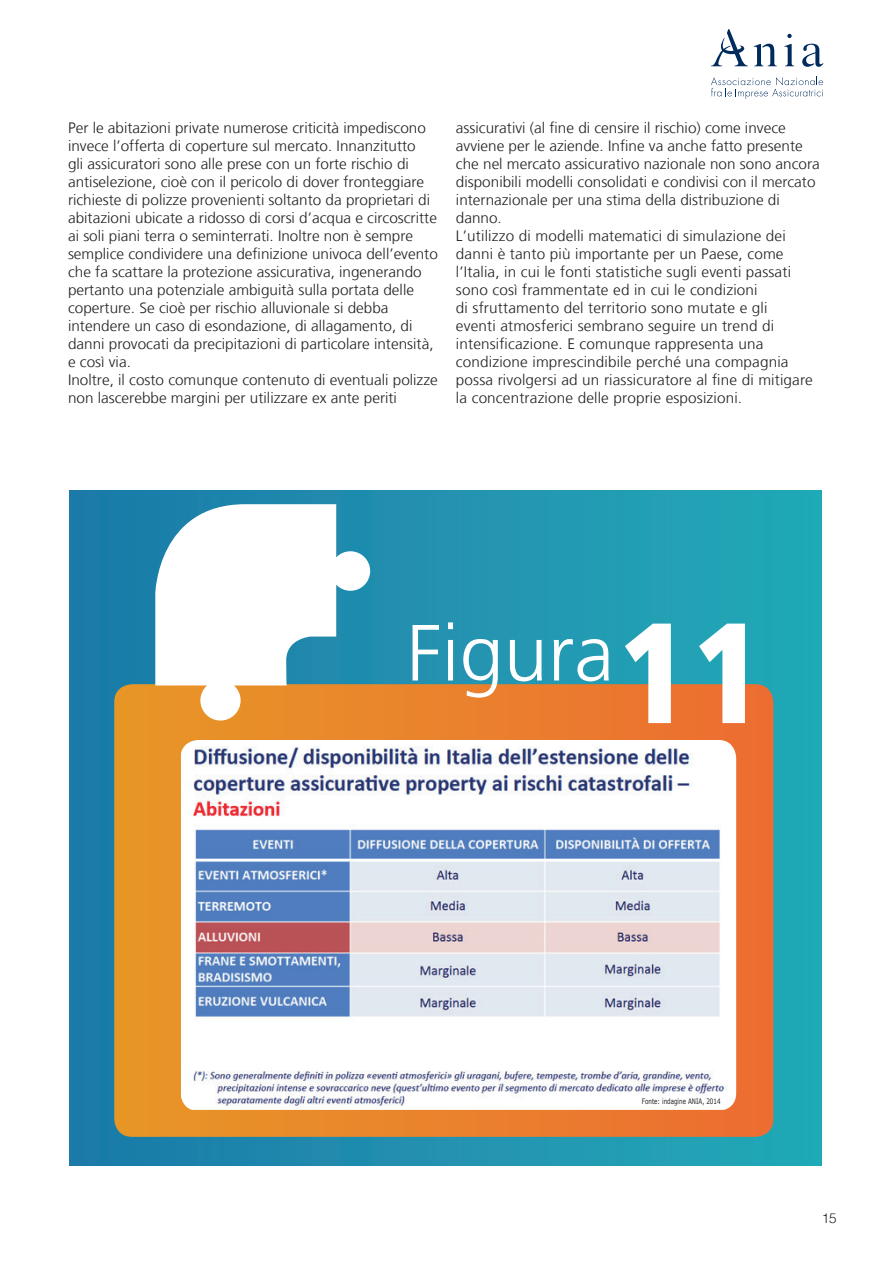
<style>
.page{position:relative;width:893px;height:1263px;background:#fff}
.page>*{position:absolute;margin:0;border:0;box-sizing:border-box;transform-origin:0 0}
.t1{font:300 79.5px "Frutiger LT";color:#fff}
.t2{font:300 15px/18px "Frutiger LT";color:#231f20}
.t3{font:300 13.5px "Helvetica";color:#231f20}
.t4{font:7.5px "MS Reference Sans Serif";color:#231f20;scale:.75 1}
.s1{font-weight:900;font-stretch:condensed;font-size:142.5px}
</style>
<div class="page">
<svg style="left:711px;top:29px;width:37px;height:37px"></svg>
<svg style="left:754px;top:44px;width:23px;height:22px"></svg>
<svg style="left:784px;top:34px;width:10px;height:32px"></svg>
<svg style="left:802px;top:44px;width:21px;height:23px"></svg>
<svg style="left:711px;top:77px;width:112px;height:22px"></svg>
<div style="left:69px;top:490px;width:753px;height:675px;background:linear-gradient(to right,#1c79a8,#24aab7)"></div>
<svg style="left:114px;top:684px;width:659px;height:453px;background:#e8832c"></svg>
<svg style="left:155px;top:504px;width:215px;height:216px"></svg>
<img style="left:181px;top:740px;width:555px;height:370px">
<p class="t2" style="left:68px;top:119px;width:371px">Per le abitazioni private numerose criticità impediscono invece l’offerta di coperture sul mercato. Innanzitutto<br>gli assicuratori sono alle prese con un forte rischio di antiselezione, cioè con il pericolo di dover fronteggiare richieste di polizze provenienti soltanto da proprietari di abitazioni ubicate a ridosso di corsi d’acqua e circoscritte ai soli piani terra o seminterrati. Inoltre non è sempre semplice condividere una definizione univoca dell’evento che fa scattare la protezione assicurativa, ingenerando pertanto una potenziale ambiguità sulla portata delle coperture. Se cioè per rischio alluvionale si debba intendere un caso di esondazione, di allagamento, di danni provocati da precipitazioni di particolare intensità, e così via.<br>Inoltre, il costo comunque contenuto di eventuali polizze non lascerebbe margini per utilizzare ex ante periti</p>
<p class="t2" style="left:456px;top:119px;width:365px">assicurativi (al fine di censire il rischio) come invece avviene per le aziende. Infine va anche fatto presente che nel mercato assicurativo nazionale non sono ancora disponibili modelli consolidati e condivisi con il mercato internazionale per una stima della distribuzione di danno.<br>L’utilizzo di modelli matematici di simulazione dei danni è tanto più importante per un Paese, come l’Italia, in cui le fonti statistiche sugli eventi passati sono così frammentate ed in cui le condizioni<br>di sfruttamento del territorio sono mutate e gli<br>eventi atmosferici sembrano seguire un trend di intensificazione. E comunque rappresenta una condizione imprescindibile perché una compagnia possa rivolgersi ad un riassicuratore al fine di mitigare la concentrazione delle proprie esposizioni.</p>
<h1 class="t1" style="left:406px;top:608px;width:361px">Figura<span class="s1">11</span></h1>
<p class="t4" style="left:642px;top:1096px;width:106px">Fonte: indagine ANIA, 2014</p>
<p class="t3" style="left:822px;top:1208px;width:17px">15</p>
</div>
